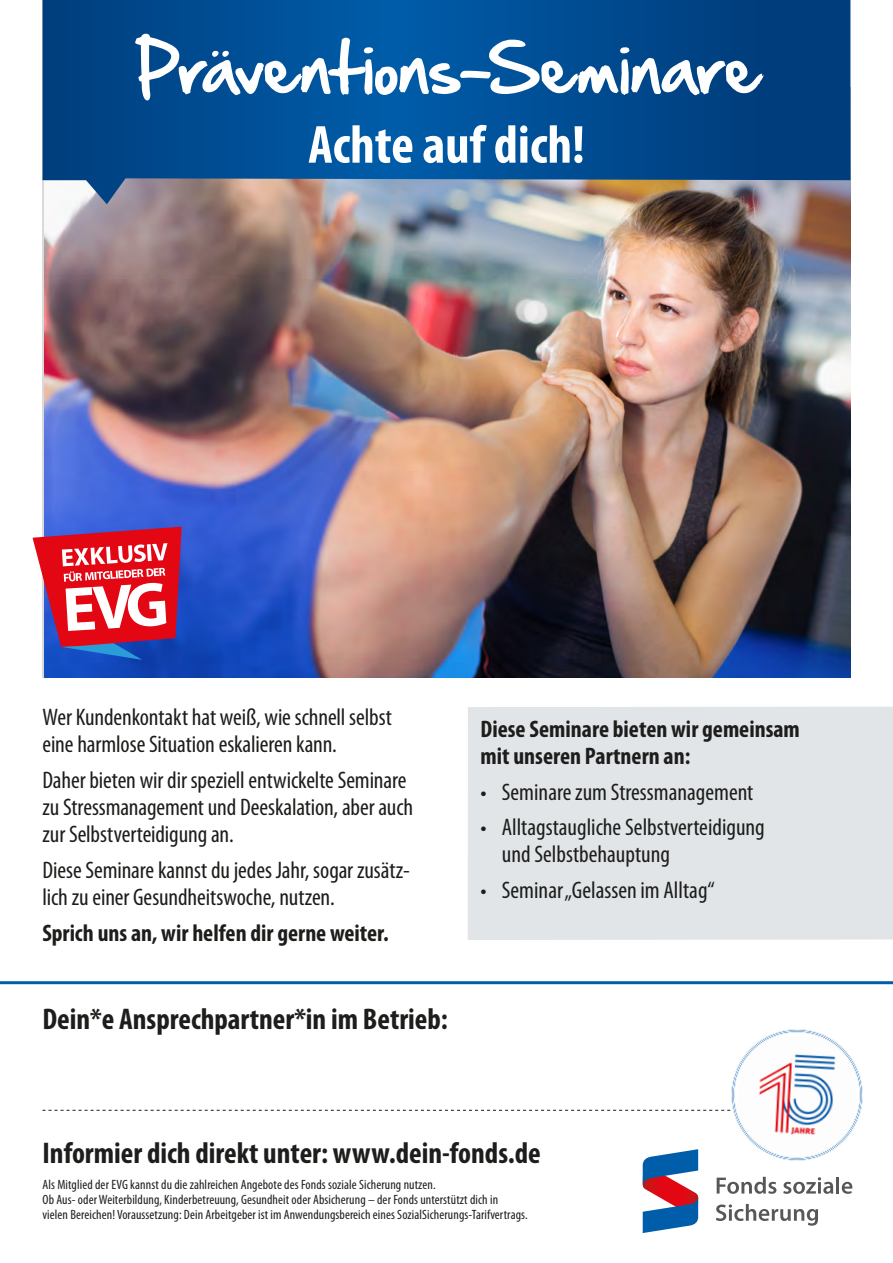
<style>
.page{position:relative;width:893px;height:1263px;background:#fff}
.page>*{position:absolute;margin:0;border:0;box-sizing:border-box;transform-origin:0 0}
.t1{font:60px "Hand Of Sean";letter-spacing:-.015em;color:#fff}
.t2{font:700 condensed 54px "Myriad Pro";color:#fff}
.t3{font:700 condensed 30px "Myriad Pro";color:#1d1d1b}
.t4{font:condensed 24px/27px "Myriad Pro";letter-spacing:-.005em;color:#1d1d1b}
.t5{font:700 condensed 24px/27px "Myriad Pro";color:#1d1d1b}
.t6{font:condensed 13.5px/15px "Myriad Pro";letter-spacing:.01em;color:#1d1d1b}
</style>
<div class="page">
<hr style="left:0;top:981px;width:893px;height:3px;background:#005da9">
<div style="left:468px;top:707px;width:425px;height:233px;background:#e1e5e8"></div>
<img style="left:44px;top:204px;width:806px;height:473px">
<svg style="left:43px;top:0;width:807px;height:204px;background:#145491"></svg>
<svg style="left:33px;top:527px;width:149px;height:133px"></svg>
<svg style="left:43px;top:1029px;width:820px;height:204px"></svg>
<h1 class="t1" style="left:134px;top:14px;width:627px">Präventions-Seminare</h1>
<h2 class="t2" style="left:308px;top:111px;width:278px">Achte auf dich!</h2>
<p class="t4" style="left:43px;top:703px;width:351px">Wer Kundenkontakt hat weiß, wie schnell selbst eine harmlose Situation eskalieren kann.</p>
<p class="t4" style="left:43px;top:766px;width:372px">Daher bieten wir dir speziell entwickelte Seminare zu Stressmanagement und Deeskalation, aber auch zur Selbstverteidigung an.</p>
<p class="t4" style="left:43px;top:856px;width:369px">Diese Seminare kannst du jedes Jahr, sogar zusätz&shy;lich zu einer Gesundheitswoche, nutzen.</p>
<p class="t5" style="left:43px;top:919px;width:348px">Sprich uns an, wir helfen dir gerne weiter.</p>
<p class="t3" style="left:43px;top:1000px;width:407px">Dein*e Ansprechpartner*in im Betrieb:</p>
<p class="t5" style="left:480px;top:715px;width:321px">Diese Seminare bieten wir gemeinsam mit unseren Partnern an:</p>
<p class="t4" style="left:480px;top:778px;width:274px">• Seminare zum Stressmanagement</p>
<p class="t4" style="left:502px;top:814px;width:265px;text-indent:-21px">• Alltagstaugliche Selbstverteidigung und Selbstbehauptung</p>
<p class="t4" style="left:480px;top:876px;width:236px">• Seminar „Gelassen im Alltag“</p>
<p class="t3" style="left:43px;top:1134px;width:500px">Informier dich direkt unter: www.dein-fonds.de</p>
<p class="t6" style="left:43px;top:1177px;width:487px">Als Mitglied der EVG kannst du die zahlreichen Angebote des Fonds soziale Sicherung nutzen.<br>Ob Aus- oder Weiterbildung, Kinderbetreuung, Gesundheit oder Absicherung – der Fonds unterstützt dich in<br>vielen Bereichen! Voraussetzung: Dein Arbeitgeber ist im Anwendungsbereich eines SozialSicherungs-Tarifvertrags.</p>
</div>
